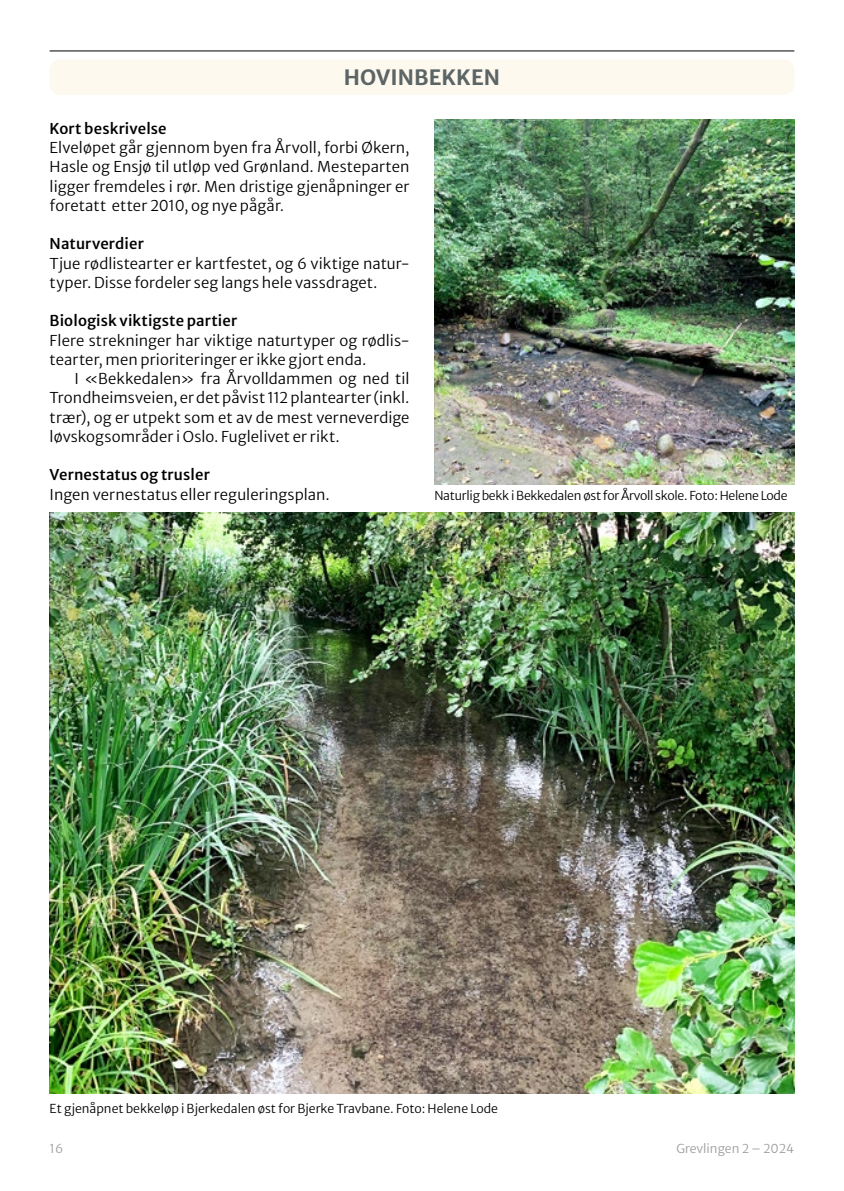
<style>
.page{position:relative;width:844px;height:1191px;background:#fff}
.page>*{position:absolute;margin:0;border:0;box-sizing:border-box;transform-origin:0 0}
.t1{font:700 21px "Merriweather Sans";letter-spacing:.005em;color:#5c6566}
.t2{font:300 14.88px/19.2px "Merriweather Sans";letter-spacing:.005em;color:#000;text-align:justify}
.t3{font:500 14.88px "Merriweather Sans";letter-spacing:.005em;color:#000}
.t4{font:300 12.25px "Merriweather Sans";letter-spacing:-.015em;color:#000}
.t5{font:300 12.25px "Merriweather Sans";color:#9d9d9c}
</style>
<div class="page">
<hr style="left:50px;top:50px;width:744px;height:1px;background:#000">
<div style="left:50px;top:60px;width:744px;height:35px;background:#fef9ef;border-radius:10px"></div>
<img style="left:50px;top:513px;width:744px;height:580px">
<img style="left:434px;top:119px;width:360px;height:365px">
<h1 class="t1" style="left:344px;top:59px;width:158px">HOVINBEKKEN</h1>
<p class="t3" style="left:50px;top:119px;width:119px">Kort beskrivelse</p>
<p class="t2" style="left:50px;top:138px;width:361px">Elveløpet går gjennom byen fra Årvoll, forbi Økern, Hasle og Ensjø til utløp ved Grønland. Mesteparten ligger fremdeles i rør. Men dristige gjenåpninger er foretatt etter 2010, og nye pågår.</p>
<p class="t3" style="left:50px;top:235px;width:96px">Naturverdier</p>
<p class="t2" style="left:50px;top:254px;width:361px">Tjue rødlistearter er kartfestet, og 6 viktige natur&shy;typer. Disse fordeler seg langs hele vassdraget.</p>
<p class="t3" style="left:50px;top:312px;width:189px">Biologisk viktigste partier</p>
<p class="t2" style="left:50px;top:331px;width:361px">Flere strekninger har viktige naturtyper og rødlis&shy;tearter, men prioriteringer er ikke gjort enda.</p>
<p class="t2" style="left:50px;top:369px;width:361px;text-indent:25px">I «Bekkedalen» fra Årvolldammen og ned til Trondheimsveien, er det påvist 112 plantearter (inkl. trær), og er utpekt som et av de mest verneverdige løvskogsområder i Oslo. Fuglelivet er rikt.</p>
<p class="t3" style="left:50px;top:466px;width:162px">Vernestatus og trusler</p>
<p class="t2" style="left:50px;top:484px;width:282px">Ingen vernestatus eller reguleringsplan.</p>
<p class="t4" style="left:434px;top:488px;width:354px">Naturlig bekk i Bekkedalen øst for Årvoll skole. Foto: Helene Lode</p>
<p class="t4" style="left:50px;top:1101px;width:450px">Et gjenåpnet bekkeløp i Bjerkedalen øst for Bjerke Travbane. Foto: Helene Lode</p>
<p class="t5" style="left:50px;top:1141px;width:15px">16</p>
<p class="t5" style="left:676px;top:1143px;width:119px">Grevlingen 2 – 2024</p>
</div>
